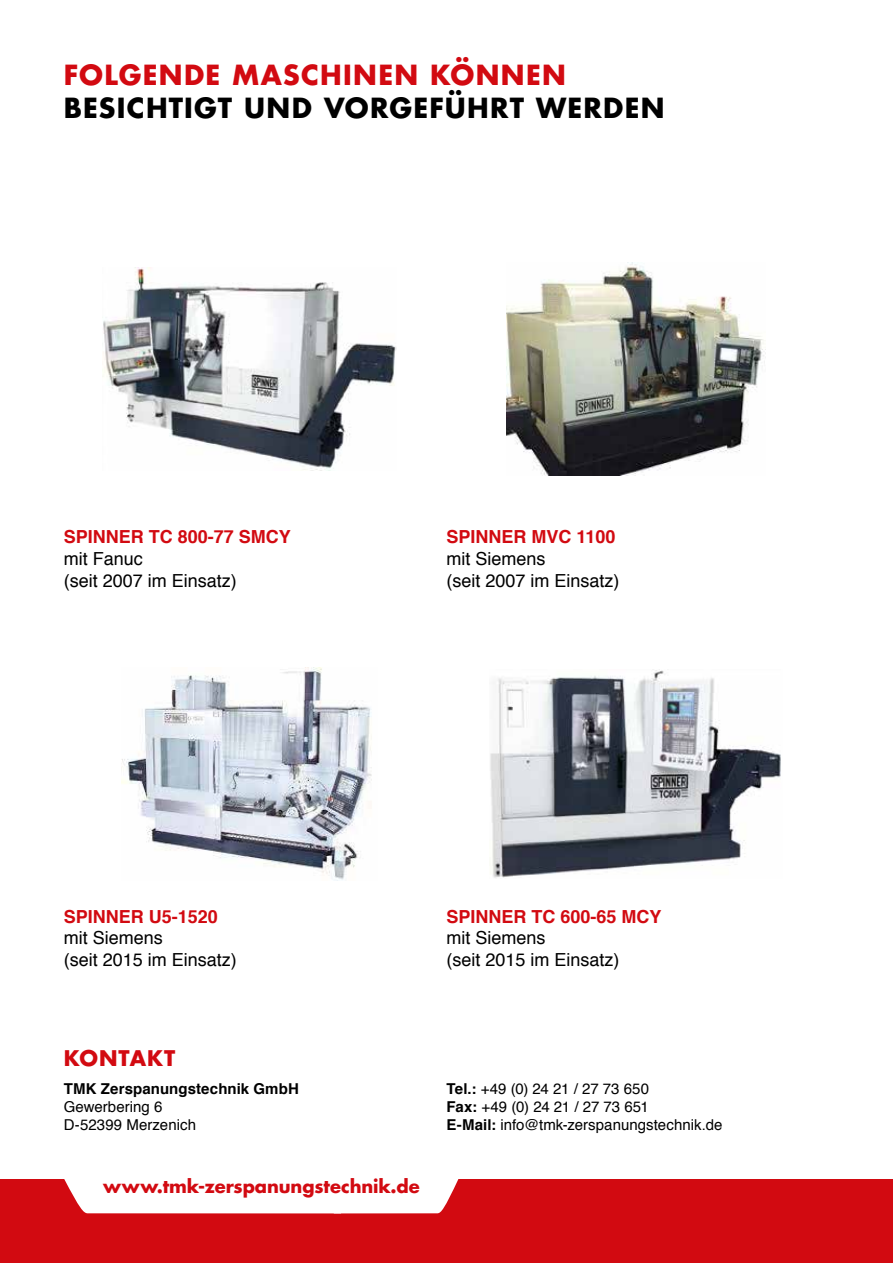
<style>
.page{position:relative;width:893px;height:1263px;background:#fff}
.page>*{position:absolute;margin:0;border:0;box-sizing:border-box;transform-origin:0 0}
.t1{font:700 27px "Futura";letter-spacing:.045em;color:#000}
.t2{font:700 27px "Futura";letter-spacing:.05em;color:#d20a11}
.t3{font:700 21px "Futura";letter-spacing:.045em;color:#d20a11}
.t4{font:18px/21.6px "Helvetica";color:#000}
.t5{font:700 18px "Helvetica";color:#d20a11}
.t6{font:700 18px "Futura";letter-spacing:-.005em;color:#d20a11}
.t7{font:15px/18px "Helvetica";letter-spacing:.005em;color:#000}
.t8{font:700 15px "Helvetica";letter-spacing:.005em;color:#000}
.s1{font-weight:700}
</style>
<div class="page">
<img style="left:102px;top:267px;width:294px;height:203px">
<img style="left:506px;top:262px;width:259px;height:213px">
<img style="left:122px;top:667px;width:250px;height:213px">
<img style="left:490px;top:669px;width:291px;height:209px">
<div style="left:0;top:1179px;width:893px;height:84px;background:#d20a11"></div>
<div style="left:64px;top:1179px;width:395px;height:34px;background:#fff"></div>
<h1 class="t2" style="left:64px;top:57px;width:504px">FOLGENDE MASCHINEN KÖNNEN</h1>
<h1 class="t1" style="left:64px;top:89px;width:602px">BESICHTIGT UND VORGEFÜHRT WERDEN</h1>
<p class="t5" style="left:64px;top:522px;width:229px">SPINNER TC 800‐77 SMCY</p>
<p class="t4" style="left:64px;top:548px;width:175px">mit Fanuc<br>(seit 2007 im Einsatz)</p>
<p class="t5" style="left:446px;top:522px;width:171px">SPINNER MVC 1100</p>
<p class="t4" style="left:446px;top:548px;width:175px">mit Siemens<br>(seit 2007 im Einsatz)</p>
<p class="t5" style="left:64px;top:902px;width:156px">SPINNER U5‐1520</p>
<p class="t4" style="left:64px;top:928px;width:175px">mit Siemens<br>(seit 2015 im Einsatz)</p>
<p class="t5" style="left:446px;top:902px;width:217px">SPINNER TC 600‐65 MCY</p>
<p class="t4" style="left:446px;top:928px;width:175px">mit Siemens<br>(seit 2015 im Einsatz)</p>
<p class="t3" style="left:64px;top:1043px;width:113px">KONTAKT</p>
<p class="t8" style="left:64px;top:1076px;width:237px">TMK Zerspanungstechnik GmbH</p>
<p class="t7" style="left:64px;top:1098px;width:134px">Gewerbering 6<br>D-52399 Merzenich</p>
<p class="t6" style="left:103px;top:1174px;width:318px">www.tmk-zerspanungstechnik.de</p>
<p class="t7" style="left:446px;top:1080px;width:278px"><span class="s1">Tel.:</span> +49 (0) 24 21 / 27 73 650<br><span class="s1">Fax:</span> +49 (0) 24 21 / 27 73 651<br><span class="s1">E-Mail:</span> info@tmk-zerspanungstechnik.de</p>
</div>
